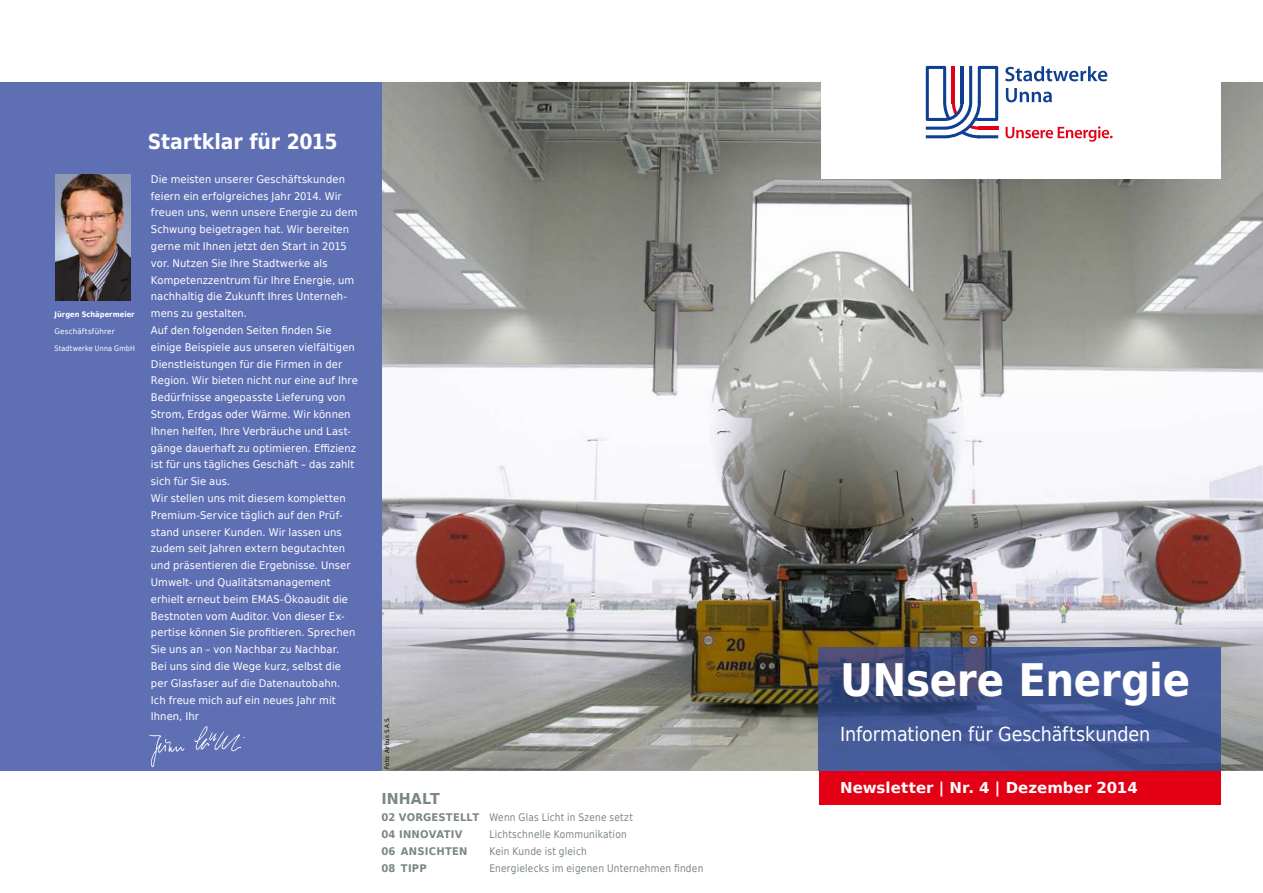
<style>
.page{position:relative;width:1263px;height:893px;background:#fff}
.page>*{position:absolute;margin:0;border:0;box-sizing:border-box;transform-origin:0 0}
.t1{font:700 45px "DejaVu LGC Sans Condensed";letter-spacing:-.01em;color:#fff}
.t2{font:700 21px "DejaVu LGC Sans Condensed";letter-spacing:-.01em;color:#fff}
.t3{font:19.5px "DejaVu LGC Sans Condensed";letter-spacing:-.005em;color:#fff}
.t4{font:700 15px "DejaVu LGC Sans";letter-spacing:.005em;color:#fff}
.t5{font:700 15px "DejaVu LGC Sans";letter-spacing:.005em;color:#7b8687;scale:.95 1}
.t6{font:10.5px/16.8px "DejaVu Sans";letter-spacing:.01em;color:#fff;scale:.95 1}
.t7{font:10.5px "DejaVu Sans Condensed";letter-spacing:.02em;color:#7b8687;scale:.95 1}
.t8{font:700 10.5px "DejaVu Sans";letter-spacing:.025em;color:#7b8687;scale:.95 1}
.t9{font:700 7.5px "DejaVu Sans";color:#fff;scale:.9 1}
.t10{font:7.5px "DejaVu Sans";letter-spacing:.025em;color:#fff;scale:.86 1}
.t11{font:7.5px "DejaVu Sans";letter-spacing:.025em;color:#fff;scale:.95 1}
.t12{font:6px "DejaVu LGC Sans Condensed";letter-spacing:.025em;color:#000}
.s1{font-family:"DejaVu Sans";font-weight:700}
</style>
<div class="page">
<img style="left:381px;top:82px;width:882px;height:689px">
<div style="left:0;top:82px;width:381px;height:689px;background:#5f6fb4"></div>
<img style="left:819px;top:647px;width:401px;height:124px">
<div style="left:819px;top:771px;width:401px;height:33px;background:#e30015"></div>
<div style="left:821px;top:76px;width:399px;height:103px;background:#fff"></div>
<svg style="left:1005px;top:126px;width:107px;height:16px"></svg>
<svg style="left:1006px;top:88px;width:46px;height:14px"></svg>
<svg style="left:1005px;top:66px;width:102px;height:15px"></svg>
<svg style="left:926px;top:66px;width:72px;height:72px"></svg>
<img style="left:55px;top:174px;width:75px;height:127px">
<img style="left:194px;top:727px;width:16px;height:23px">
<p class="t9" style="left:55px;top:308px;width:90px">Jürgen Schäpermeier</p>
<p class="t11" style="left:55px;top:325px;width:65px">Geschäftsführer</p>
<p class="t10" style="left:55px;top:342px;width:95px">Stadtwerke Unna GmbH</p>
<h2 class="t2" style="left:148px;top:126px;width:191px">Startklar für 2015</h2>
<p class="t6" style="left:151px;top:170px;width:219px">Die meisten unserer Geschäftskunden feiern ein erfolgreiches Jahr 2014. Wir freuen uns, wenn unsere Energie zu dem Schwung beigetragen hat. Wir bereiten gerne mit Ihnen jetzt den Start in 2015 vor. Nutzen Sie Ihre Stadtwerke als Kompetenzzentrum für Ihre Energie, um nachhaltig die Zukunft Ihres Unterneh&shy;mens zu gestalten.<br>Auf den folgenden Seiten finden Sie einige Beispiele aus unseren vielfältigen Dienstleistungen für die Firmen in der Region. Wir bieten nicht nur eine auf Ihre Bedürfnisse angepasste Lieferung von Strom, Erdgas oder Wärme. Wir können Ihnen helfen, Ihre Verbräuche und Last&shy;gänge dauerhaft zu optimieren. Effizienz ist für uns tägliches Geschäft – das zahlt sich für Sie aus.<br>Wir stellen uns mit diesem kompletten Premium-Service täglich auf den Prüf&shy;stand unserer Kunden. Wir lassen uns zudem seit Jahren extern begutachten und präsentieren die Ergebnisse. Unser Umwelt- und Qualitätsmanagement erhielt erneut beim EMAS-Ökoaudit die Bestnoten vom Auditor. Von dieser Ex&shy;pertise können Sie profitieren. Sprechen Sie uns an – von Nachbar zu Nachbar.<br>Bei uns sind die Wege kurz, selbst die per Glasfaser auf die Datenautobahn.<br>Ich freue mich auf ein neues Jahr mit Ihnen, Ihr</p>
<p class="t12" style="left:383px;top:769px;width:53px;rotate:-90deg">Foto: Airbus S.A.S.</p>
<h3 class="t5" style="left:381px;top:787px;width:63px">INHALT</h3>
<p class="t7" style="left:381px;top:809px;width:266px"><span class="s1">02 VORGESTELLT</span> Wenn Glas Licht in Szene setzt</p>
<p class="t8" style="left:381px;top:826px;width:87px">04 INNOVATIV</p>
<p class="t7" style="left:489px;top:826px;width:146px">Lichtschnelle Kommunikation</p>
<p class="t8" style="left:381px;top:842px;width:92px">06 ANSICHTEN</p>
<p class="t7" style="left:489px;top:842px;width:104px">Kein Kunde ist gleich</p>
<p class="t8" style="left:381px;top:859px;width:49px">08 TIPP</p>
<p class="t7" style="left:489px;top:859px;width:227px">Energielecks im eigenen Unternehmen finden</p>
<h1 class="t1" style="left:840px;top:645px;width:351px">UNsere Energie</h1>
<h3 class="t3" style="left:840px;top:720px;width:311px">Informationen für Geschäftskunden</h3>
<h3 class="t4" style="left:840px;top:776px;width:299px">Newsletter | Nr. 4 | Dezember 2014</h3>
</div>
